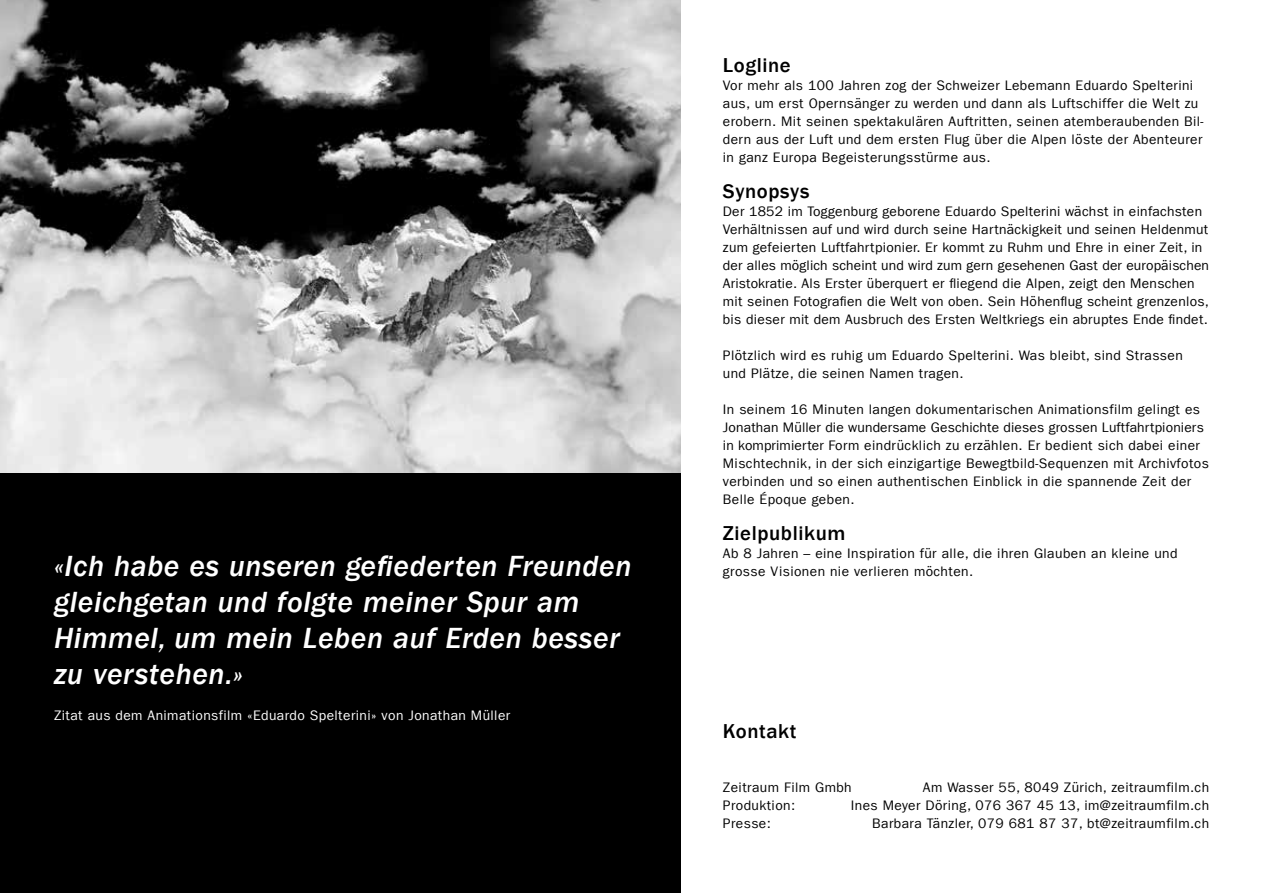
<style>
.page{position:relative;width:1263px;height:893px;background:#fff}
.page>*{position:absolute;margin:0;border:0;box-sizing:border-box;transform-origin:0 0}
.t1{font:italic 500 30px/36px "Franklin Gothic LT Com";letter-spacing:.02em;color:#fff}
.t2{font:500 20.7px "Franklin Gothic LT Com";letter-spacing:.03em;color:#000}
.t3{font:13.8px/18px "Franklin Gothic LT Com";letter-spacing:.03em;color:#000}
.t4{font:13.8px "Franklin Gothic LT Com";letter-spacing:.03em;color:#fff}
</style>
<div class="page">
<div style="left:0;top:0;width:680px;height:893px;background:#000"></div>
<img style="left:0;top:0;width:680px;height:472px">
<h1 class="t1" style="left:54px;top:548px;width:579px">«Ich habe es unseren gefiederten Freunden gleichgetan und folgte meiner Spur am Himmel, um mein Leben auf Erden besser zu verstehen.»</h1>
<p class="t4" style="left:54px;top:707px;width:458px">Zitat aus dem Animationsfilm «Eduardo Spelterini» von Jonathan Müller</p>
<h2 class="t2" style="left:723px;top:54px;width:69px">Logline</h2>
<p class="t3" style="left:723px;top:76px;width:482px">Vor mehr als 100 Jahren zog der Schweizer Lebemann Eduardo Spelterini aus, um erst Opernsänger zu werden und dann als Luftschiffer die Welt zu erobern. Mit seinen spektakulären Auftritten, seinen atemberaubenden Bil&shy;dern aus der Luft und dem ersten Flug über die Alpen löste der Abenteurer in ganz Europa Begeisterungsstürme aus.</p>
<h2 class="t2" style="left:723px;top:180px;width:88px">Synopsys</h2>
<p class="t3" style="left:723px;top:202px;width:488px">Der 1852 im Toggenburg geborene Eduardo Spelterini wächst in einfachsten Verhältnissen auf und wird durch seine Hartnäckigkeit und seinen Heldenmut zum gefeierten Luftfahrtpionier. Er kommt zu Ruhm und Ehre in einer Zeit, in der alles möglich scheint und wird zum gern gesehenen Gast der europäischen Aristokratie. Als Erster überquert er fliegend die Alpen, zeigt den Menschen mit seinen Fotografien die Welt von oben. Sein Höhenflug scheint grenzenlos, bis dieser mit dem Ausbruch des Ersten Weltkriegs ein abruptes Ende findet.</p>
<p class="t3" style="left:723px;top:346px;width:461px">Plötzlich wird es ruhig um Eduardo Spelterini. Was bleibt, sind Strassen und Plätze, die seinen Namen tragen.</p>
<p class="t3" style="left:723px;top:400px;width:487px">In seinem 16 Minuten langen dokumentarischen Animationsfilm gelingt es Jonathan Müller die wundersame Geschichte dieses grossen Luftfahrtpioniers in komprimierter Form eindrücklich zu erzählen. Er bedient sich dabei einer Mischtechnik, in der sich einzigartige Bewegtbild-Sequenzen mit Archivfotos verbinden und so einen authentischen Einblick in die spannende Zeit der Belle Époque geben.</p>
<h2 class="t2" style="left:723px;top:522px;width:124px">Zielpublikum</h2>
<p class="t3" style="left:723px;top:544px;width:456px">Ab 8 Jahren – eine Inspiration für alle, die ihren Glauben an kleine und grosse Visionen nie verlieren möchten.</p>
<h2 class="t2" style="left:723px;top:720px;width:75px">Kontakt</h2>
<p class="t3" style="left:851px;top:778px;width:360px;text-align:right">Am Wasser 55, 8049 Zürich, zeitraumfilm.ch<br>Ines Meyer Döring, 076 367 45 13, im@zeitraumfilm.ch<br>Barbara Tänzler, 079 681 87 37, bt@zeitraumfilm.ch</p>
<p class="t3" style="left:723px;top:778px;width:130px">Zeitraum Film Gmbh<br>Produktion:<br>Presse:</p>
</div>
